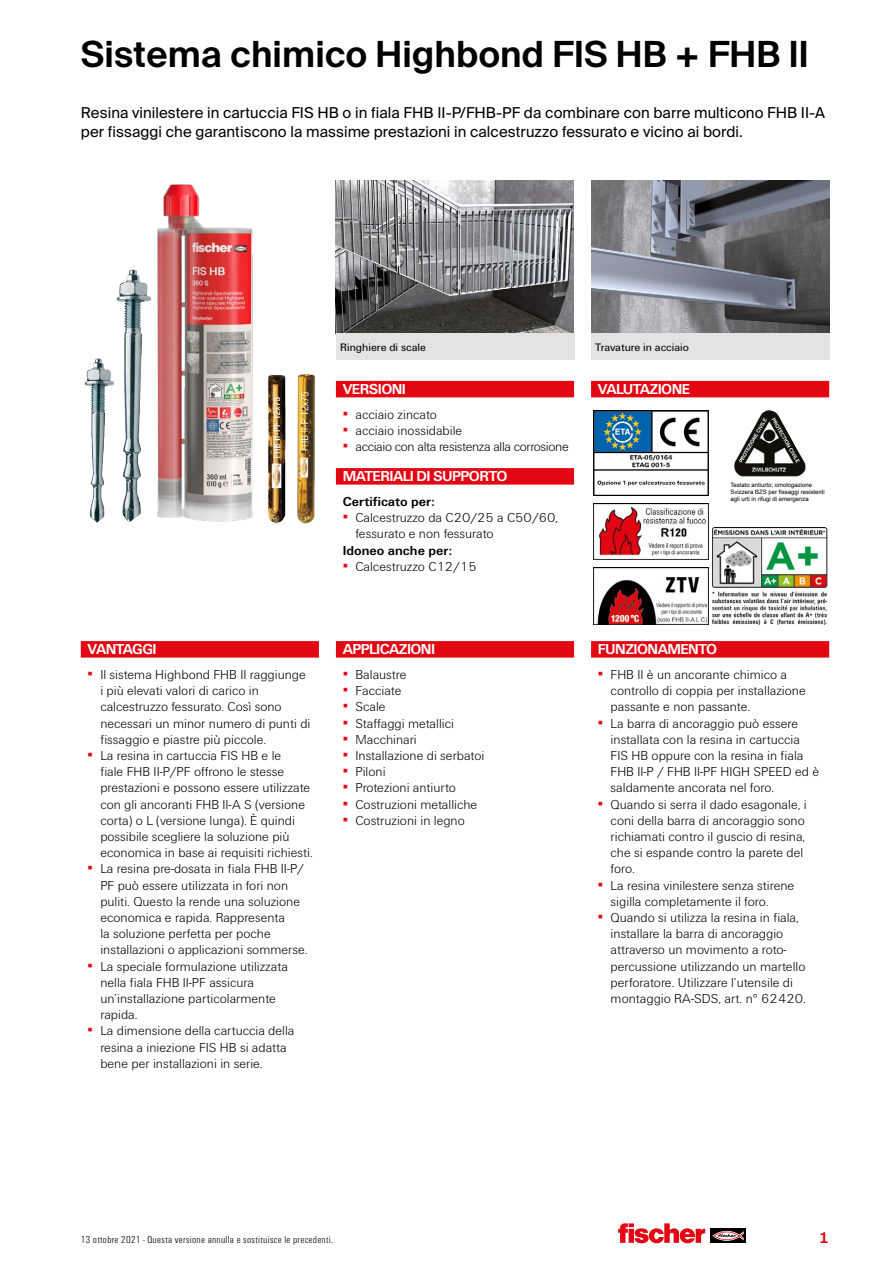
<style>
.page{position:relative;width:893px;height:1263px;background:#fff}
.page>*{position:absolute;margin:0;border:0;box-sizing:border-box;transform-origin:0 0}
.t1{font:600 36px "fischerstrong";letter-spacing:.005em;color:#000}
.t2{font:15px/18.8px "fischerstrong";letter-spacing:.005em;color:#000}
.t3{font:700 15px "Fi We";letter-spacing:-.04em;color:#fff}
.t4{font:600 15px "fischerstrong";color:#e30613}
.t5{font:300 13.5px/16.2px "Fi We";color:#000}
.t6{font:300 13.5px "Fi We";letter-spacing:-.025em;color:#000}
.t7{font:700 13.5px "Fi We";color:#000}
.t8{font:11.25px "Fi We";color:#000}
.t9{font:300 condensed 10.5px "Fi We";letter-spacing:.025em;color:#000;scale:1.1 1}
.t10{font:6px/7.2px "Arial";color:#000}
.s1{font-weight:400;color:#e30613}
</style>
<div class="page">
<div style="left:711px;top:1229px;width:35px;height:14px;background:#000"></div>
<svg style="left:712px;top:1231px;width:32px;height:10px"></svg>
<svg style="left:618px;top:1223px;width:87px;height:20px"></svg>
<img style="left:336px;top:180px;width:238px;height:153px">
<img style="left:591px;top:180px;width:238px;height:153px">
<img style="left:117px;top:271px;width:25px;height:251px">
<img style="left:734px;top:410px;width:72px;height:67px">
<img style="left:712px;top:528px;width:115px;height:96px">
<img style="left:593px;top:410px;width:115px;height:85px">
<div style="left:81px;top:641px;width:238px;height:17px;background:#e30613"></div>
<div style="left:336px;top:641px;width:238px;height:17px;background:#e30613"></div>
<div style="left:591px;top:641px;width:238px;height:17px;background:#e30613"></div>
<div style="left:591px;top:381px;width:238px;height:16px;background:#e30613"></div>
<div style="left:336px;top:381px;width:238px;height:16px;background:#e30613"></div>
<div style="left:336px;top:468px;width:238px;height:17px;background:#e30613"></div>
<img style="left:593px;top:568px;width:115px;height:56px">
<div style="left:336px;top:333px;width:238px;height:27px;background:#e3e3e3"></div>
<div style="left:591px;top:333px;width:238px;height:27px;background:#e3e3e3"></div>
<img style="left:593px;top:504px;width:115px;height:55px">
<img style="left:267px;top:374px;width:48px;height:150px">
<img style="left:157px;top:184px;width:97px;height:338px">
<h1 class="t1" style="left:81px;top:34px;width:729px">Sistema chimico Highbond FIS HB + FHB II</h1>
<p class="t2" style="left:81px;top:103px;width:746px">Resina vinilestere in cartuccia FIS HB o in fiala FHB II-P/FHB-PF da combinare con barre multicono FHB II-A per fissaggi che garantiscono la massime prestazioni in calcestruzzo fessurato e vicino ai bordi.</p>
<p class="t3" style="left:88px;top:641px;width:71px">VANTAGGI</p>
<p class="t5" style="left:100px;top:666px;width:212px;text-indent:-13px"><span class="s1">▪</span> Il sistema Highbond FHB II raggiunge i più elevati valori di carico in calcestruzzo fessurato. Così sono necessari un minor numero di punti di fissaggio e piastre più piccole.</p>
<p class="t5" style="left:100px;top:747px;width:214px;text-indent:-13px"><span class="s1">▪</span> La resina in cartuccia FIS HB e le<br>fiale FHB II-P/PF offrono le stesse prestazioni e possono essere utilizzate con gli ancoranti FHB II-A S (versione corta) o L (versione lunga). È quindi possibile scegliere la soluzione più economica in base ai requisiti richiesti.</p>
<p class="t5" style="left:100px;top:861px;width:209px;text-indent:-13px"><span class="s1">▪</span> La resina pre-dosata in fiala FHB II-P/ PF può essere utilizzata in fori non puliti. Questo la rende una soluzione economica e rapida. Rappresenta<br>la soluzione perfetta per poche installazioni o applicazioni sommerse.</p>
<p class="t5" style="left:100px;top:958px;width:189px;text-indent:-13px"><span class="s1">▪</span> La speciale formulazione utilizzata nella fiala FHB II-PF assicura un’installazione particolarmente rapida.</p>
<p class="t5" style="left:100px;top:1023px;width:196px;text-indent:-13px"><span class="s1">▪</span> La dimensione della cartuccia della resina a iniezione FIS HB si adatta bene per installazioni in serie.</p>
<p class="t8" style="left:340px;top:341px;width:87px">Ringhiere di scale</p>
<p class="t8" style="left:595px;top:341px;width:95px">Travature in acciaio</p>
<p class="t3" style="left:343px;top:381px;width:65px">VERSIONI</p>
<p class="t3" style="left:598px;top:381px;width:94px">VALUTAZIONE</p>
<p class="t5" style="left:343px;top:406px;width:96px"><span class="s1">▪</span> acciaio zincato</p>
<p class="t5" style="left:343px;top:422px;width:121px"><span class="s1">▪</span> acciaio inossidabile</p>
<p class="t6" style="left:343px;top:439px;width:228px"><span class="s1">▪</span> acciaio con alta resistenza alla corrosione</p>
<p class="t3" style="left:343px;top:468px;width:166px">MATERIALI DI SUPPORTO</p>
<p class="t7" style="left:343px;top:494px;width:93px">Certificato per:</p>
<p class="t5" style="left:355px;top:510px;width:204px;text-indent:-13px"><span class="s1">▪</span> Calcestruzzo da C20/25 a C50/60, fessurato e non fessurato</p>
<p class="t7" style="left:343px;top:542px;width:111px">Idoneo anche per:</p>
<p class="t5" style="left:343px;top:558px;width:135px"><span class="s1">▪</span> Calcestruzzo C12/15</p>
<p class="t10" style="left:731px;top:481px;width:96px">Testato antiurto; omologazione<br>Svizzera BZS per fissaggi resistenti agli urti in rifugi di emergenza</p>
<p class="t3" style="left:343px;top:641px;width:94px">APPLICAZIONI</p>
<p class="t5" style="left:343px;top:666px;width:65px"><span class="s1">▪</span> Balaustre</p>
<p class="t5" style="left:343px;top:683px;width:60px"><span class="s1">▪</span> Facciate</p>
<p class="t5" style="left:343px;top:699px;width:44px"><span class="s1">▪</span> Scale</p>
<p class="t5" style="left:343px;top:715px;width:113px"><span class="s1">▪</span> Staffaggi metallici</p>
<p class="t5" style="left:343px;top:731px;width:76px"><span class="s1">▪</span> Macchinari</p>
<p class="t5" style="left:343px;top:747px;width:143px"><span class="s1">▪</span> Installazione di serbatoi</p>
<p class="t5" style="left:343px;top:764px;width:44px"><span class="s1">▪</span> Piloni</p>
<p class="t5" style="left:343px;top:780px;width:115px"><span class="s1">▪</span> Protezioni antiurto</p>
<p class="t5" style="left:343px;top:796px;width:136px"><span class="s1">▪</span> Costruzioni metalliche</p>
<p class="t5" style="left:343px;top:812px;width:124px"><span class="s1">▪</span> Costruzioni in legno</p>
<p class="t3" style="left:598px;top:641px;width:121px">FUNZIONAMENTO</p>
<p class="t5" style="left:611px;top:666px;width:197px;text-indent:-13px"><span class="s1">▪</span> FHB II è un ancorante chimico a controllo di coppia per installazione passante e non passante.</p>
<p class="t5" style="left:611px;top:715px;width:210px;text-indent:-13px"><span class="s1">▪</span> La barra di ancoraggio può essere installata con la resina in cartuccia FIS HB oppure con la resina in fiala FHB II-P / FHB II-PF HIGH SPEED ed è saldamente ancorata nel foro.</p>
<p class="t5" style="left:611px;top:796px;width:198px;text-indent:-13px"><span class="s1">▪</span> Quando si serra il dado esagonale, i coni della barra di ancoraggio sono richiamati contro il guscio di resina, che si espande contro la parete del foro.</p>
<p class="t5" style="left:611px;top:877px;width:185px;text-indent:-13px"><span class="s1">▪</span> La resina vinilestere senza stirene sigilla completamente il foro.</p>
<p class="t5" style="left:611px;top:909px;width:197px;text-indent:-13px"><span class="s1">▪</span> Quando si utilizza la resina in fiala, installare la barra di ancoraggio attraverso un movimento a roto&shy;percussione utilizzando un martello perforatore. Utilizzare l’utensile di montaggio RA-SDS, art. n° 62420.</p>
<p class="t9" style="left:81px;top:1234px;width:231px">13 ottobre 2021 - Questa versione annulla e sostituisce le precedenti.</p>
<p class="t4" style="left:819px;top:1229px;width:12px">1</p>
</div>
